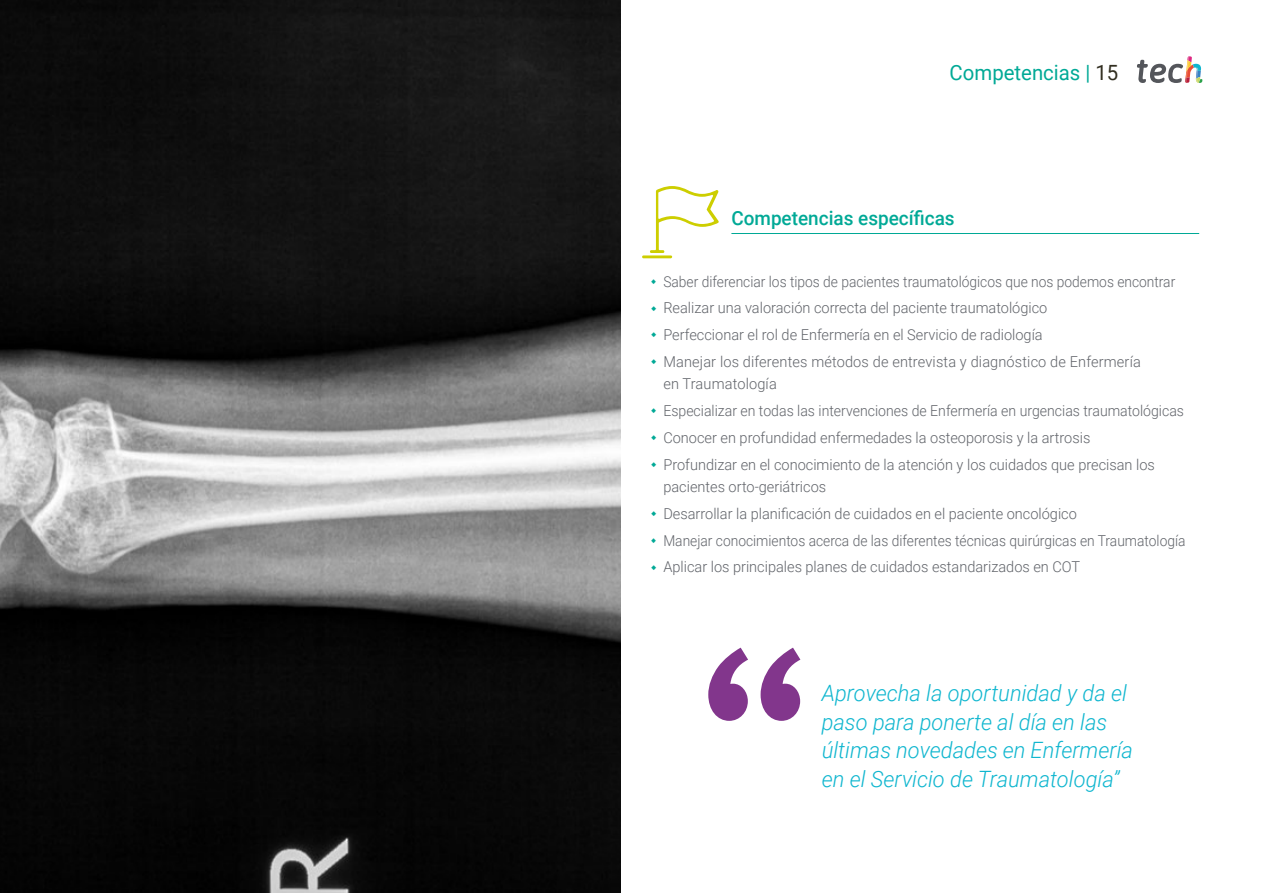
<style>
.page{position:relative;width:1263px;height:893px;background:#fff}
.page>*{position:absolute;margin:0;border:0;box-sizing:border-box;transform-origin:0 0}
.t1{font:italic 300 22.5px/28.5px "Roboto";color:#0fb6cf}
.t2{font:21px "Roboto";color:#00a996}
.t3{font:500 19.5px "Roboto";color:#00a996}
.t4{font:300 15px/26.7px "Roboto";color:#61646a}
.t5{font:300 15px/26.7px "Roboto";color:#61646a;scale:.92 1}
.s1{color:#312e20}
</style>
<div class="page">
<img style="left:0;top:0;width:621px;height:893px">
<hr style="left:731px;top:233px;width:468px;height:1px;background:#00a996">
<hr style="left:642px;top:255px;width:30px;height:3px;background:#cdce00">
<svg style="left:650px;top:186px;width:69px;height:67px"></svg>
<svg style="left:1137px;top:56px;width:65px;height:27px"></svg>
<svg style="left:708px;top:648px;width:92px;height:73px"></svg>
<h2 class="t2" style="left:950px;top:57px;width:170px">Competencias | <span class="s1">15</span></h2>
<h3 class="t3" style="left:731px;top:205px;width:225px">Competencias específicas</h3>
<p class="t5" style="left:663px;top:267px;width:558px">Saber diferenciar los tipos de pacientes traumatológicos que nos podemos encontrar Realizar una valoración correcta del paciente traumatológico<br>Perfeccionar el rol de Enfermería en el Servicio de radiología<br>Manejar los diferentes métodos de entrevista y diagnóstico de Enfermería</p>
<p class="t4" style="left:663px;top:370px;width:522px">en Traumatología<br>Especializar en todas las intervenciones de Enfermería en urgencias traumatológicas Conocer en profundidad enfermedades la osteoporosis y la artrosis<br>Profundizar en el conocimiento de la atención y los cuidados que precisan los</p>
<p class="t4" style="left:663px;top:473px;width:524px">pacientes orto-geriátricos<br>Desarrollar la planificación de cuidados en el paciente oncológico<br>Manejar conocimientos acerca de las diferentes técnicas quirúrgicas en Traumatología Aplicar los principales planes de cuidados estandarizados en COT</p>
<h1 class="t1" style="left:822px;top:678px;width:313px">Aprovecha la oportunidad y da el paso para ponerte al día en las últimas novedades en Enfermería en el Servicio de Traumatología”</h1>
</div>
